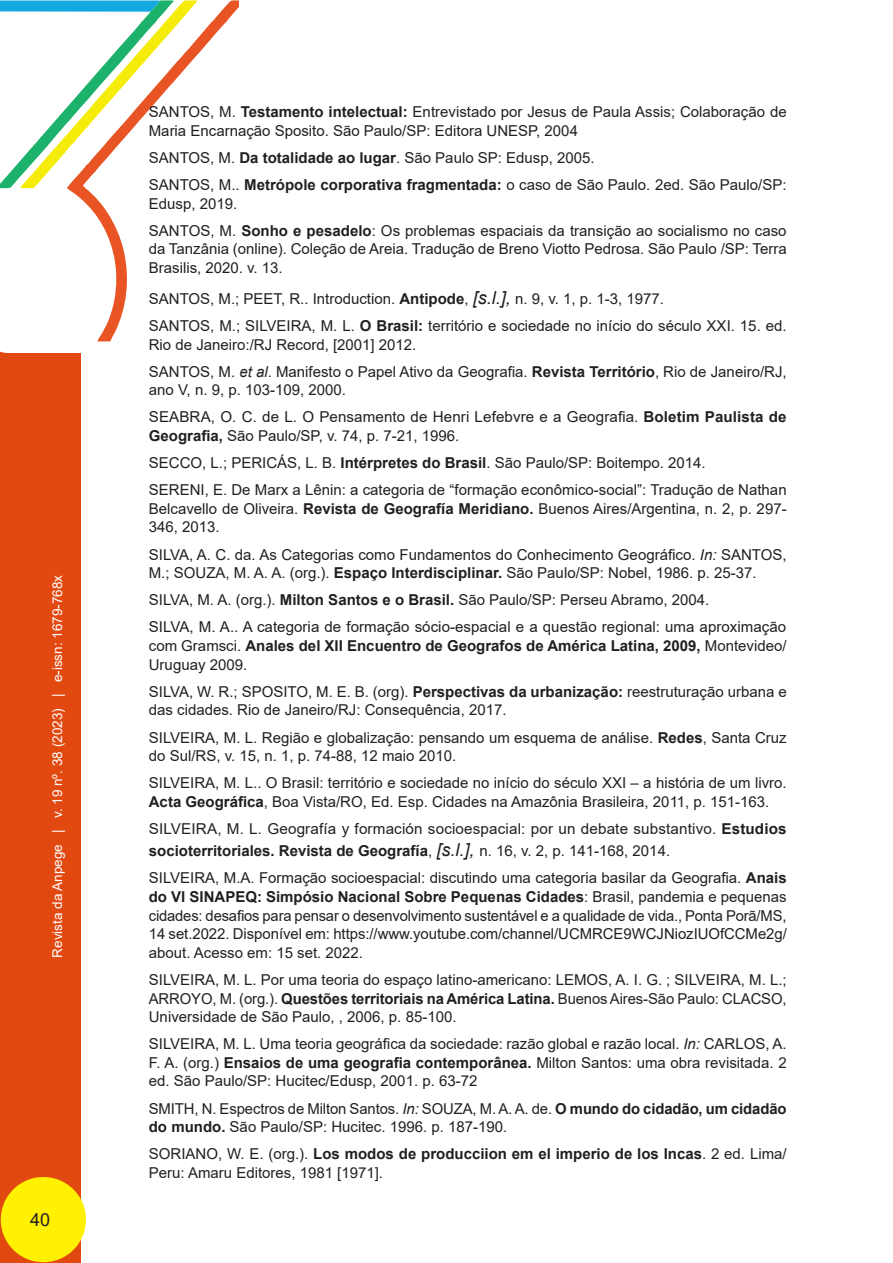
<style>
.page{position:relative;width:893px;height:1263px;background:#fff}
.page>*{position:absolute;margin:0;border:0;box-sizing:border-box;transform-origin:0 0}
.t1{font:18px "Arial";color:#231f20}
._10_REFERENCIAS{font:15px/18.6px "Arial";color:#231f20}
.t2{font:13.5px "Arial";color:#fff}
.s1{font-weight:700}
.s2{font-style:italic;font-size:18px}
.s3{font-style:italic}
</style>
<div class="page">
<svg style="left:0;top:351px;width:19px;height:3px"></svg>
<svg style="left:69px;top:0;width:170px;height:341px"></svg>
<svg style="left:0;top:0;width:198px;height:190px"></svg>
<div style="left:0;top:354px;width:80px;height:909px;background:#e24911"></div>
<div style="left:1px;top:1177px;width:85px;height:85px;background:#fff101;border-radius:50%"></div>
<p class="t2" style="left:48px;top:957px;width:384px;rotate:-90deg">Revista da Anpege | v. 19 nº. 38 (2023) | e-issn: 1679-768x</p>
<p class="t1" style="left:30px;top:1207px;width:22px">40</p>
<p class="_10_REFERENCIAS" style="left:149px;top:103px;width:639px">SANTOS, M. <span class="s1">Testamento intelectual:</span> Entrevistado por Jesus de Paula Assis; Colaboração de<br>Maria Encarnação Sposito. São Paulo/SP: Editora UNESP, 2004</p>
<p class="_10_REFERENCIAS" style="left:149px;top:148px;width:447px">SANTOS, M. <span class="s1">Da totalidade ao lugar</span>. São Paulo SP: Edusp, 2005.</p>
<p class="_10_REFERENCIAS" style="left:149px;top:175px;width:639px">SANTOS, M.. <span class="s1">Metrópole corporativa fragmentada:</span> o caso de São Paulo. 2ed. São Paulo/SP:<br>Edusp, 2019.</p>
<p class="_10_REFERENCIAS" style="left:149px;top:221px;width:639px;text-align:justify">SANTOS, M. <span class="s1">Sonho e pesadelo</span>: Os problemas espaciais da transição ao socialismo no caso da Tanzânia (online). Coleção de Areia. Tradução de Breno Viotto Pedrosa. São Paulo /SP: Terra Brasilis, 2020. v. 13.</p>
<p class="_10_REFERENCIAS" style="left:149px;top:289px;width:517px">SANTOS, M.; PEET, R.. Introduction. <span class="s1">Antipode</span>, <span class="s2">[s.l.],</span> n. 9, v. 1, p. 1-3, 1977.</p>
<p class="_10_REFERENCIAS" style="left:149px;top:316px;width:639px">SANTOS, M.; SILVEIRA, M. L. <span class="s1">O Brasil:</span> território e sociedade no início do século XXI. 15. ed.<br>Rio de Janeiro:/RJ Record, [2001] 2012.</p>
<p class="_10_REFERENCIAS" style="left:149px;top:362px;width:639px">SANTOS, M. <span class="s3">et al</span>. Manifesto o Papel Ativo da Geografia. <span class="s1">Revista Território</span>, Rio de Janeiro/RJ, ano V, n. 9, p. 103-109, 2000.</p>
<p class="_10_REFERENCIAS" style="left:149px;top:408px;width:639px">SEABRA, O. C. de L. O Pensamento de Henri Lefebvre e a Geografia. <span class="s1">Boletim Paulista de<br>Geografia,</span> São Paulo/SP, v. 74, p. 7-21, 1996.</p>
<p class="_10_REFERENCIAS" style="left:149px;top:453px;width:558px">SECCO, L.; PERICÁS, L. B. <span class="s1">Intérpretes do Brasil</span>. São Paulo/SP: Boitempo. 2014.</p>
<p class="_10_REFERENCIAS" style="left:149px;top:480px;width:639px;text-align:justify">SERENI, E. De Marx a Lênin: a categoria de “formação econômico-social”: Tradução de Nathan Belcavello de Oliveira. <span class="s1">Revista de Geografía Meridiano.</span> Buenos Aires/Argentina, n. 2, p. 297- 346, 2013.</p>
<p class="_10_REFERENCIAS" style="left:149px;top:545px;width:639px">SILVA, A. C. da. As Categorias como Fundamentos do Conhecimento Geográfico. <span class="s3">In:</span> SANTOS,<br>M.; SOUZA, M. A. A. (org.). <span class="s1">Espaço Interdisciplinar.</span> São Paulo/SP: Nobel, 1986. p. 25-37.</p>
<p class="_10_REFERENCIAS" style="left:149px;top:591px;width:562px">SILVA, M. A. (org.). <span class="s1">Milton Santos e o Brasil.</span> São Paulo/SP: Perseu Abramo, 2004.</p>
<p class="_10_REFERENCIAS" style="left:149px;top:618px;width:639px;text-align:justify">SILVA, M. A.. A categoria de formação sócio-espacial e a questão regional: uma aproximação com Gramsci. <span class="s1">Anales del XII Encuentro de Geografos de América Latina, 2009,</span> Montevideo/ Uruguay 2009.</p>
<p class="_10_REFERENCIAS" style="left:149px;top:682px;width:639px">SILVA, W. R.; SPOSITO, M. E. B. (org). <span class="s1">Perspectivas da urbanização:</span> reestruturação urbana e das cidades. Rio de Janeiro/RJ: Consequência, 2017.</p>
<p class="_10_REFERENCIAS" style="left:149px;top:728px;width:639px">SILVEIRA, M. L. Região e globalização: pensando um esquema de análise. <span class="s1">Redes</span>, Santa Cruz do Sul/RS, v. 15, n. 1, p. 74-88, 12 maio 2010.</p>
<p class="_10_REFERENCIAS" style="left:149px;top:773px;width:639px">SILVEIRA, M. L.. O Brasil: território e sociedade no início do século XXI – a história de um livro.<br><span class="s1">Acta Geográfica</span>, Boa Vista/RO, Ed. Esp. Cidades na Amazônia Brasileira, 2011, p. 151-163.</p>
<p class="_10_REFERENCIAS" style="left:149px;top:817px;width:639px;line-height:22.2px">SILVEIRA, M. L. Geografía y formación socioespacial: por un debate substantivo. <span class="s1">Estudios socioterritoriales. Revista de Geografía</span>, <span class="s2">[s.l.],</span> n. 16, v. 2, p. 141-168, 2014.</p>
<p class="_10_REFERENCIAS" style="left:149px;top:869px;width:640px;text-align:justify">SILVEIRA, M.A. Formação socioespacial: discutindo uma categoria basilar da Geografia. <span class="s1">Anais do VI SINAPEQ: Simpósio Nacional Sobre Pequenas Cidades</span>: Brasil, pandemia e pequenas cidades: desafios para pensar o desenvolvimento sustentável e a qualidade de vida., Ponta Porã/MS, 14 set.2022. Disponível em: https://www.youtube.com/channel/UCMRCE9WCJNiozIUOfCCMe2g/ about. Acesso em: 15 set. 2022.</p>
<p class="_10_REFERENCIAS" style="left:149px;top:970px;width:639px;text-align:justify">SILVEIRA, M. L. Por uma teoria do espaço latino-americano: LEMOS, A. I. G. ; SILVEIRA, M. L.; ARROYO, M. (org.). <span class="s1">Questões territoriais na América Latina.</span> Buenos Aires-São Paulo: CLACSO, Universidade de São Paulo, , 2006, p. 85-100.</p>
<p class="_10_REFERENCIAS" style="left:149px;top:1034px;width:639px;text-align:justify">SILVEIRA, M. L. Uma teoria geográfica da sociedade: razão global e razão local. <span class="s3">In:</span> CARLOS, A.<br>F. A. (org.) <span class="s1">Ensaios de uma geografia contemporânea.</span> Milton Santos: uma obra revisitada. 2 ed. São Paulo/SP: Hucitec/Edusp, 2001. p. 63-72</p>
<p class="_10_REFERENCIAS" style="left:149px;top:1099px;width:639px">SMITH, N. Espectros de Milton Santos. <span class="s3">In:</span> SOUZA, M. A. A. de. <span class="s1">O mundo do cidadão, um cidadão do mundo.</span> São Paulo/SP: Hucitec. 1996. p. 187-190.</p>
<p class="_10_REFERENCIAS" style="left:149px;top:1145px;width:639px">SORIANO, W. E. (org.). <span class="s1">Los modos de producciion em el imperio de los Incas</span>. 2 ed. Lima/<br>Peru: Amaru Editores, 1981 [1971].</p>
</div>
